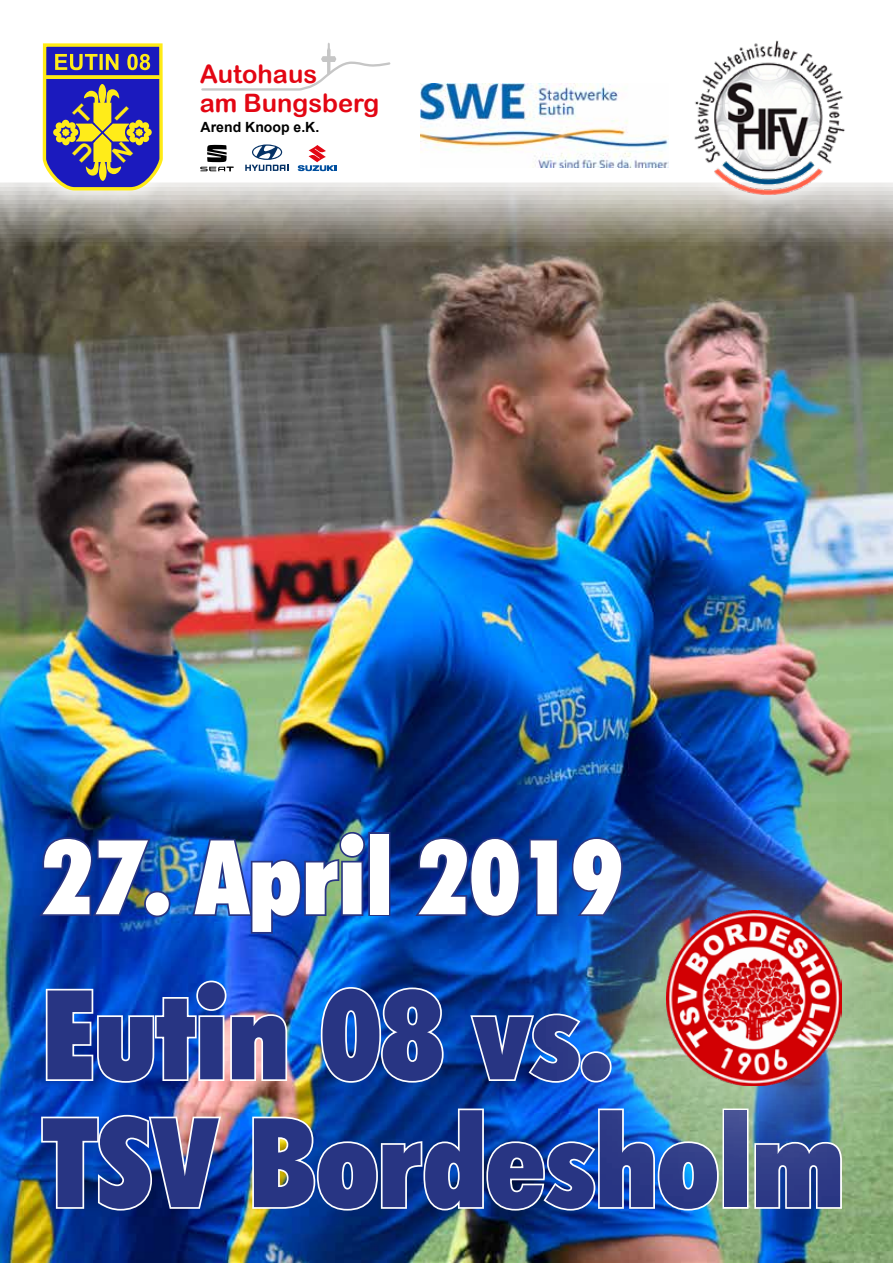
<style>
.page{position:relative;width:893px;height:1263px;background:#fff}
.page>*{position:absolute;margin:0;border:0;box-sizing:border-box;transform-origin:0 0}
.t1{font:900 condensed 124.5px/127.8px "Futura BT";color:#283583}
.t2{font:900 condensed 103.5px "Futura BT";color:#fff}
.t3{font:25.35px/28.8px "Arial Rounded MT Bold";color:#e30613}
.t4{font:700 14.1px "Arial";color:#000}
</style>
<div class="page">
<img style="left:0;top:182px;width:893px;height:1081px">
<svg style="left:30px;top:182px;width:145px;height:21px;background:#d6d4d1"></svg>
<svg style="left:682px;top:182px;width:174px;height:25px;background:#cecbc6"></svg>
<img style="left:689px;top:40px;width:163px;height:156px">
<img style="left:36px;top:835px;width:137px;height:84px">
<img style="left:190px;top:830px;width:177px;height:105px">
<div style="left:368px;top:832px;width:22px;height:84px;border:3px solid #283583"></div>
<svg style="left:412px;top:835px;width:101px;height:84px;background:#09328d"></svg>
<img style="left:44px;top:979px;width:245px;height:105px">
<svg style="left:319px;top:985px;width:126px;height:99px;background:#3567b8"></svg>
<svg style="left:468px;top:1011px;width:45px;height:74px;background:#3156a0"></svg>
<img style="left:39px;top:1113px;width:184px;height:99px">
<img style="left:251px;top:1107px;width:262px;height:105px">
<div style="left:513px;top:757px;width:380px;height:482px;background:#fff;opacity:.75"></div>
<img style="left:666px;top:910px;width:175px;height:175px">
<img style="left:420px;top:84px;width:248px;height:83px">
<svg style="left:200px;top:145px;width:34px;height:26px"></svg>
<svg style="left:245px;top:144px;width:43px;height:27px"></svg>
<svg style="left:298px;top:145px;width:39px;height:26px"></svg>
<svg style="left:201px;top:43px;width:190px;height:48px"></svg>
<svg style="left:41px;top:43px;width:124px;height:148px;background:#726b8d"></svg>
<p class="t3" style="left:200px;top:60px;width:181px">Autohaus<br>am Bungsberg</p>
<p class="t4" style="left:201px;top:117px;width:120px">Arend Knoop e.K.</p>
<p class="t2" style="left:43px;top:814px;width:582px">27. April 2019</p>
<p class="t1" style="left:43px;top:970px;width:803px">Eutin 08 vs.<br>TSV Bordesholm</p>
</div>
